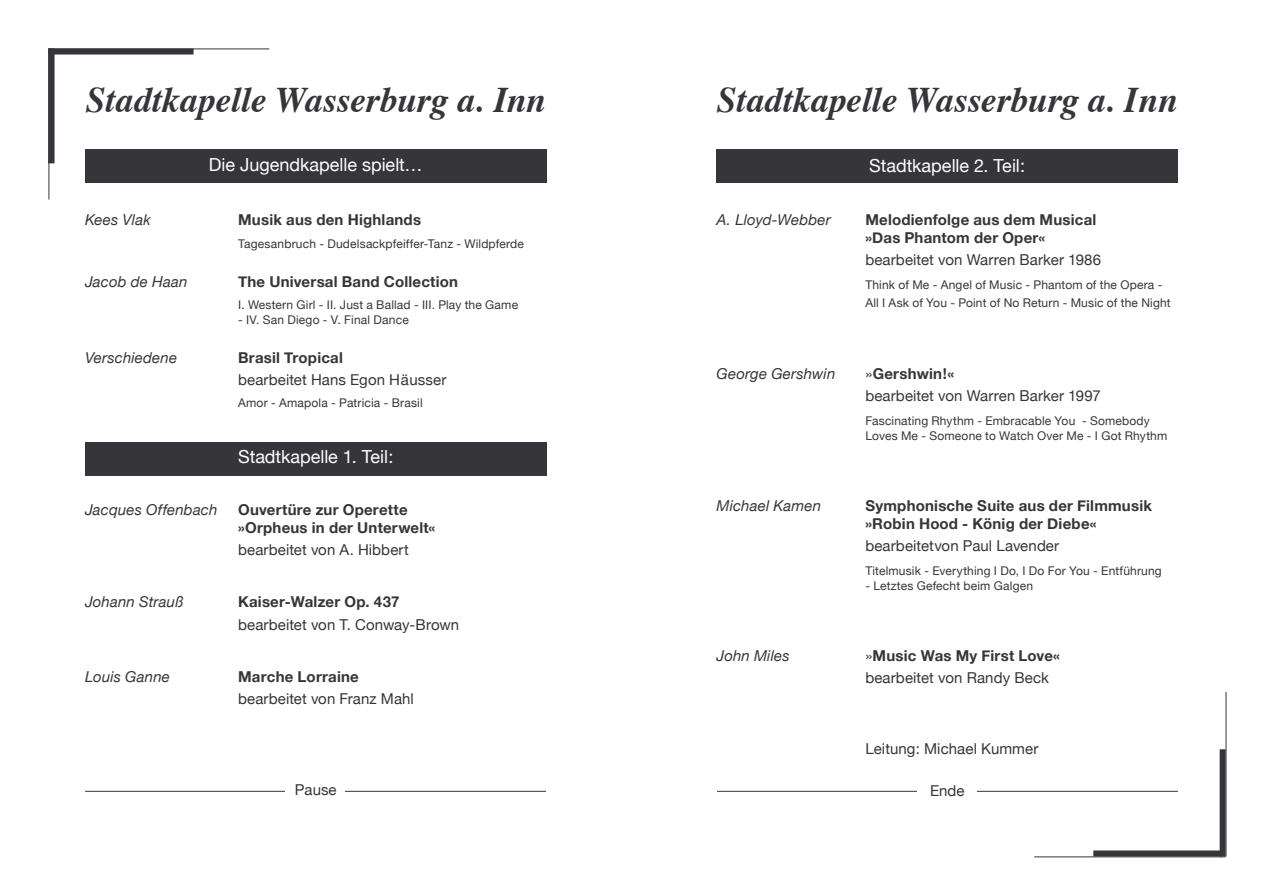
<style>
.page{position:relative;width:1263px;height:893px;background:#fff}
.page>*{position:absolute;margin:0;border:0;box-sizing:border-box;transform-origin:0 0}
.t1{font:italic 700 36px "Times";color:#363539}
.t2{font:18px "Helvetica Neue";color:#fff}
.t3{font:15px/22.2px "Helvetica Neue";letter-spacing:.005em;color:#363539}
.t4{font:700 15px/18px "Helvetica Neue";letter-spacing:.015em;color:#363539}
.t5{font:italic 15px "Helvetica Neue";letter-spacing:.01em;color:#363539}
.t6{font:12px/18px "Helvetica Neue";letter-spacing:.015em;color:#363539}
.s1{font-weight:700}
</style>
<div class="page">
<div style="left:85px;top:442px;width:461px;height:34px;background:#363539"></div>
<div style="left:716px;top:149px;width:462px;height:34px;background:#363539"></div>
<div style="left:85px;top:149px;width:461px;height:34px;background:#363539"></div>
<hr style="left:49px;top:49px;width:220px;height:1px;background:#363539">
<hr style="left:49px;top:49px;width:1px;height:150px;background:#363539">
<div style="left:49px;top:49px;width:145px;height:6px;background:#363539"></div>
<hr style="left:1034px;top:856px;width:192px;height:1px;background:#363539">
<hr style="left:1226px;top:692px;width:1px;height:164px;background:#363539">
<div style="left:1220px;top:749px;width:6px;height:107px;background:#363539"></div>
<div style="left:1093px;top:850px;width:129px;height:6px;background:#363539"></div>
<div style="left:49px;top:49px;width:6px;height:114px;background:#363539"></div>
<hr style="left:85px;top:791px;width:1093px;height:1px;background:#363539">
<div style="left:285px;top:778px;width:59px;height:26px;background:#fff"></div>
<div style="left:546px;top:774px;width:170px;height:34px;background:#fff"></div>
<div style="left:917px;top:781px;width:60px;height:25px;background:#fff"></div>
<h1 class="t1" style="left:86px;top:77px;width:461px">Stadtkapelle Wasserburg a. Inn</h1>
<h1 class="t1" style="left:717px;top:77px;width:462px">Stadtkapelle Wasserburg a. Inn</h1>
<h2 class="t2" style="left:209px;top:154px;width:215px">Die Jugendkapelle spielt…</h2>
<p class="t5" style="left:85px;top:211px;width:67px">Kees Vlak</p>
<p class="t4" style="left:238px;top:211px;width:184px">Musik aus den Highlands</p>
<p class="t6" style="left:238px;top:234px;width:287px">Tagesanbruch - Dudelsackpfeiffer-Tanz - Wildpferde</p>
<p class="t5" style="left:85px;top:273px;width:104px">Jacob de Haan</p>
<p class="t4" style="left:238px;top:272px;width:222px">The Universal Band Collection</p>
<p class="t6" style="left:238px;top:296px;width:281px">I. Western Girl - II. Just a Ballad - III. Play the Game</p>
<p class="t6" style="left:238px;top:310px;width:172px">- IV. San Diego - V. Final Dance</p>
<p class="t5" style="left:85px;top:348px;width:94px">Verschiedene</p>
<p class="t4" style="left:238px;top:348px;width:106px">Brasil Tropical</p>
<p class="t3" style="left:238px;top:368px;width:210px">bearbeitet Hans Egon Häusser</p>
<p class="t6" style="left:238px;top:394px;width:186px">Amor - Amapola - Patricia - Brasil</p>
<h2 class="t2" style="left:238px;top:446px;width:157px">Stadtkapelle 1. Teil:</h2>
<p class="t5" style="left:85px;top:501px;width:134px">Jacques Offenbach</p>
<p class="t4" style="left:238px;top:500px;width:199px">Ouvertüre zur Operette »Orpheus in der Unterwelt«</p>
<p class="t3" style="left:238px;top:539px;width:172px">bearbeitet von A. Hibbert</p>
<h2 class="t2" style="left:869px;top:155px;width:157px">Stadtkapelle 2. Teil:</h2>
<p class="t5" style="left:716px;top:210px;width:116px">A. Lloyd-Webber</p>
<p class="t4" style="left:865px;top:210px;width:233px">Melodienfolge aus dem Musical »Das Phantom der Oper«</p>
<p class="t3" style="left:865px;top:248px;width:237px">bearbeitet von Warren Barker 1986</p>
<p class="t6" style="left:865px;top:276px;width:307px">Think of Me - Angel of Music - Phantom of the Opera -<br>All I Ask of You - Point of No Return - Music of the Night</p>
<p class="t5" style="left:716px;top:364px;width:120px">George Gershwin</p>
<p class="t3" style="left:865px;top:362px;width:237px">»<span class="s1">Gershwin!«<br></span>bearbeitet von Warren Barker 1997</p>
<p class="t6" style="left:865px;top:414px;width:303px;line-height:14.4px">Fascinating Rhythm - Embracable You - Somebody<br>Loves Me - Someone to Watch Over Me - I Got Rhythm</p>
<p class="t5" style="left:716px;top:496px;width:106px">Michael Kamen</p>
<p class="t4" style="left:865px;top:496px;width:288px">Symphonische Suite aus der Filmmusik »Robin Hood - König der Diebe«</p>
<p class="t3" style="left:865px;top:534px;width:195px">bearbeitetvon Paul Lavender</p>
<p class="t6" style="left:865px;top:562px;width:298px">Titelmusik - Everything I Do, I Do For You - Entführung</p>
<p class="t6" style="left:865px;top:576px;width:169px">- Letztes Gefecht beim Galgen</p>
<p class="t5" style="left:85px;top:593px;width:100px">Johann Strauß</p>
<p class="t4" style="left:238px;top:593px;width:163px">Kaiser-Walzer Op. 437</p>
<p class="t3" style="left:238px;top:613px;width:223px">bearbeitet von T. Conway-Brown</p>
<p class="t5" style="left:85px;top:667px;width:86px">Louis Ganne</p>
<p class="t4" style="left:238px;top:667px;width:122px">Marche Lorraine</p>
<p class="t3" style="left:238px;top:687px;width:177px">bearbeitet von Franz Mahl</p>
<p class="t3" style="left:295px;top:778px;width:43px">Pause</p>
<p class="t5" style="left:716px;top:647px;width:75px">John Miles</p>
<p class="t3" style="left:865px;top:644px;width:196px">»<span class="s1">Music Was My First Love« </span>bearbeitet von Randy Beck</p>
<p class="t3" style="left:865px;top:737px;width:175px">Leitung: Michael Kummer</p>
<p class="t3" style="left:930px;top:779px;width:36px">Ende</p>
</div>
